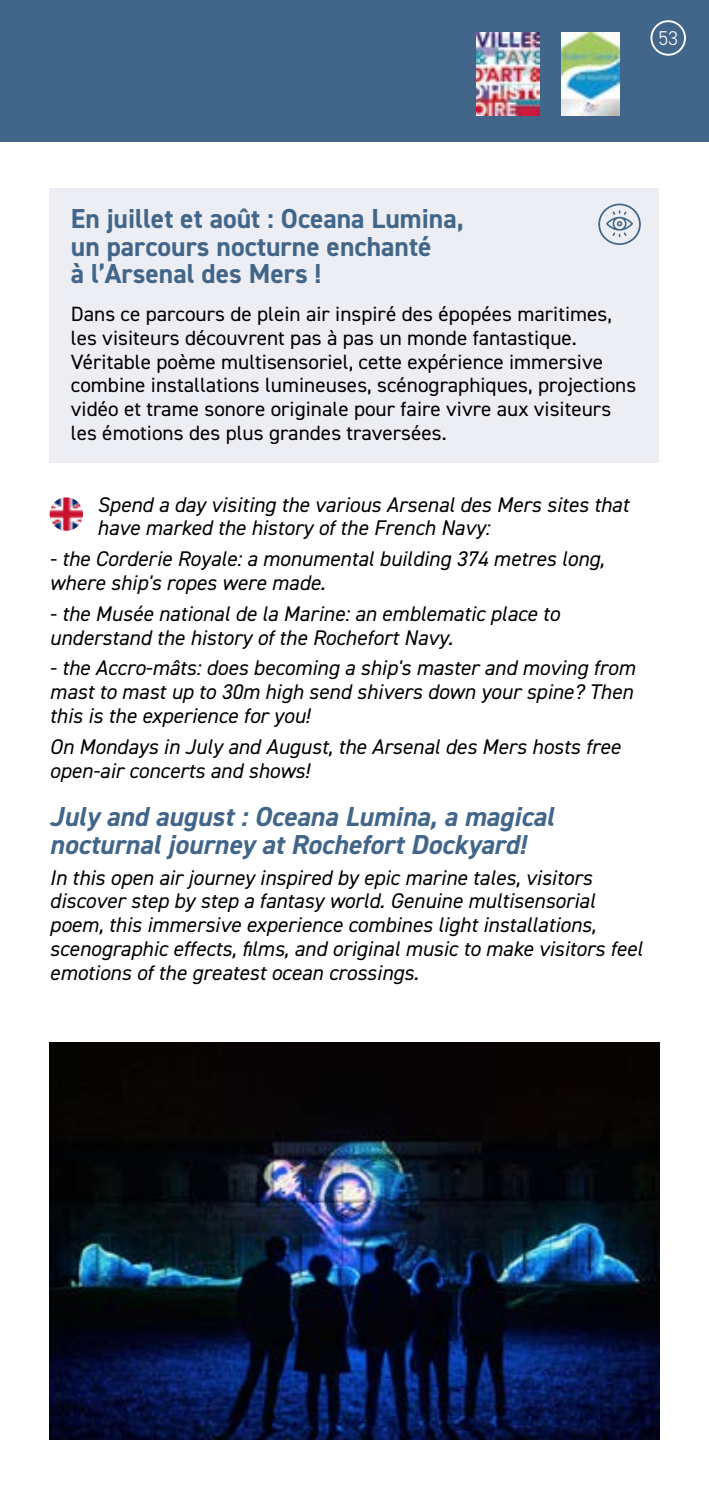
<style>
.page{position:relative;width:709px;height:1489px;background:#fff}
.page>*{position:absolute;margin:0;border:0;box-sizing:border-box;transform-origin:0 0}
.t1{font:700 27.5px/27.5px "DIN2014";color:#42668a}
.t2{font:italic 700 27.5px/27.5px "DIN2014";color:#42668a}
.t3{font:italic 21.25px/23.8px "DIN2014";color:#000}
.t4{font:20.5px/23.8px "DIN2014";color:#000}
.t5{font:300 20px "DIN2014";color:#fff}
</style>
<div class="page">
<div style="left:0;top:0;width:709px;height:142px;background:#42668a"></div>
<img style="left:50px;top:1042px;width:609px;height:397px">
<img style="left:477px;top:33px;width:62px;height:82px">
<img style="left:562px;top:33px;width:57px;height:82px">
<img style="left:50px;top:497px;width:33px;height:33px;border-radius:17px">
<div style="left:50px;top:188px;width:609px;height:275px;background:#edeef3"></div>
<svg style="left:598px;top:203px;width:43px;height:42px"></svg>
<div style="left:650px;top:20px;width:36px;height:36px;border:2px solid #fff;border-radius:50%"></div>
<p class="t5" style="left:658px;top:26px;width:21px">53</p>
<p class="t1" style="left:71px;top:204px;width:394px">En juillet et août : Oceana Lumina, un parcours nocturne enchanté<br>à l’Arsenal des Mers !</p>
<p class="t4" style="left:71px;top:302px;width:567px">Dans ce parcours de plein air inspiré des épopées maritimes, les visiteurs découvrent pas à pas un monde fantastique.<br>Véritable poème multisensoriel, cette expérience immersive combine installations lumineuses, scénographiques, projections vidéo et trame sonore originale pour faire vivre aux visiteurs les émotions des plus grandes traversées.</p>
<p class="t3" style="left:97px;top:492px;width:533px">Spend a day visiting the various Arsenal des Mers sites that have marked the history of the French Navy:</p>
<p class="t3" style="left:50px;top:546px;width:556px">- the Corderie Royale: a monumental building 374 metres long, where ship's ropes were made.</p>
<p class="t3" style="left:50px;top:601px;width:511px">- the Musée national de la Marine: an emblematic place to understand the history of the Rochefort Navy.</p>
<p class="t3" style="left:50px;top:655px;width:587px;text-align:justify">- the Accro-mâts: does becoming a ship's master and moving from mast to mast up to 30m high send shivers down your spine? Then this is the experience for you!</p>
<p class="t3" style="left:50px;top:734px;width:572px">On Mondays in July and August, the Arsenal des Mers hosts free open-air concerts and shows!</p>
<p class="t2" style="left:50px;top:802px;width:506px">July and august : Oceana Lumina, a magical nocturnal journey at Rochefort Dockyard!</p>
<p class="t3" style="left:50px;top:865px;width:594px">In this open air journey inspired by epic marine tales, visitors discover step by step a fantasy world. Genuine multisensorial poem, this immersive experience combines light installations, scenographic effects, films, and original music to make visitors feel emotions of the greatest ocean crossings.</p>
</div>
